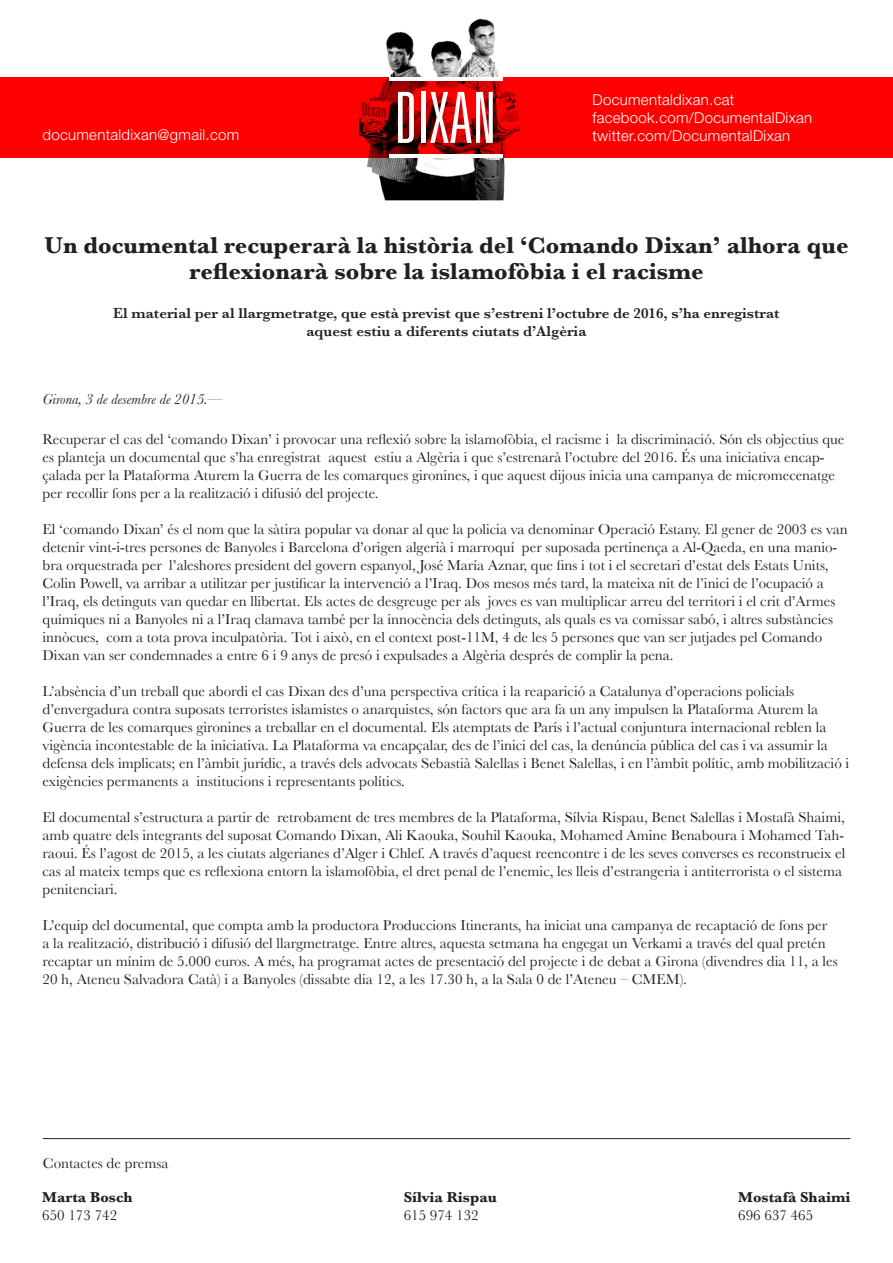
<style>
.page{position:relative;width:893px;height:1263px;background:#fff}
.page>*{position:absolute;margin:0;border:0;box-sizing:border-box;transform-origin:0 0}
.t1{font:700 24px/25.5px "Baskerville";color:#231f20;text-align:center}
.t2{font:15px/18px "Baskerville";color:#231f20}
.t3{font:600 15px/18px "Baskerville";color:#231f20;text-align:center}
.t4{font:300 15px/18px "Helvetica Neue LT Std";letter-spacing:.02em;color:#fff}
.t5{font:700 15px "Baskerville";color:#231f20}
.t6{font:italic 15px "Baskerville";color:#231f20}
</style>
<div class="page">
<img style="left:332px;top:18px;width:229px;height:183px">
<div style="left:0;top:78px;width:893px;height:80px;background:#f00"></div>
<svg style="left:398px;top:92px;width:16px;height:51px"></svg>
<div style="left:421px;top:92px;width:5px;height:51px;background:#fff"></div>
<svg style="left:430px;top:92px;width:63px;height:51px"></svg>
<hr style="left:389px;top:154px;width:114px;height:4px;background:#fff">
<hr style="left:390px;top:77px;width:113px;height:4px;background:#fff">
<hr style="left:43px;top:1138px;width:807px;height:1px;background:#231f20">
<p class="t4" style="left:592px;top:90px;width:221px">Documentaldixan.cat facebook.com/DocumentalDixan</p>
<p class="t4" style="left:43px;top:125px;width:198px">documentaldixan@gmail.com</p>
<p class="t4" style="left:592px;top:126px;width:199px">twitter.com/DocumentalDixan</p>
<h1 class="t1" style="left:45px;top:233px;width:805px">Un documental recuperarà la història del ‘Comando Dixan’ alhora que reflexionarà sobre la islamofòbia i el racisme</h1>
<p class="t3" style="left:113px;top:304px;width:668px">El material per al llargmetratge, que està previst que s’estreni l’octubre de 2016, s’ha enregistrat aquest estiu a diferents ciutats d’Algèria</p>
<p class="t6" style="left:43px;top:390px;width:182px">Girona, 3 de desembre de 2015.—</p>
<p class="t2" style="left:43px;top:430px;width:803px">Recuperar el cas del ‘comando Dixan’ i provocar una reflexió sobre la islamofòbia, el racisme i la discriminació. Són els objectius que es planteja un documental que s’ha enregistrat aquest estiu a Algèria i que s’estrenarà l’octubre del 2016. És una iniciativa encap&shy;çalada per la Plataforma Aturem la Guerra de les comarques gironines, i que aquest dijous inicia una campanya de micromecenatge per recollir fons per a la realització i difusió del projecte.</p>
<p class="t2" style="left:43px;top:520px;width:807px">El ‘comando Dixan’ és el nom que la sàtira popular va donar al que la policia va denominar Operació Estany. El gener de 2003 es van detenir vint-i-tres persones de Banyoles i Barcelona d’origen algerià i marroquí per suposada pertinença a Al-Qaeda, en una manio&shy;bra orquestrada per l’aleshores president del govern espanyol, José María Aznar, que fins i tot i el secretari d’estat dels Estats Units, Colin Powell, va arribar a utilitzar per justificar la intervenció a l’Iraq. Dos mesos més tard, la mateixa nit de l’inici de l’ocupació a l’Iraq, els detinguts van quedar en llibertat. Els actes de desgreuge per als joves es van multiplicar arreu del territori i el crit d’Armes químiques ni a Banyoles ni a l’Iraq clamava també per la innocència dels detinguts, als quals es va comissar sabó, i altres substàncies innòcues, com a tota prova inculpatòria. Tot i això, en el context post-11M, 4 de les 5 persones que van ser jutjades pel Comando Dixan van ser condemnades a entre 6 i 9 anys de presó i expulsades a Algèria després de complir la pena.</p>
<p class="t2" style="left:43px;top:682px;width:808px">L’absència d’un treball que abordi el cas Dixan des d’una perspectiva crítica i la reaparició a Catalunya d’operacions policials d’envergadura contra suposats terroristes islamistes o anarquistes, són factors que ara fa un any impulsen la Plataforma Aturem la Guerra de les comarques gironines a treballar en el documental. Els atemptats de París i l’actual conjuntura internacional reblen la vigència incontestable de la iniciativa. La Plataforma va encapçalar, des de l’inici del cas, la denúncia pública del cas i va assumir la defensa dels implicats; en l’àmbit jurídic, a través dels advocats Sebastià Salellas i Benet Salellas, i en l’àmbit polític, amb mobilització i exigències permanents a institucions i representants polítics.</p>
<p class="t2" style="left:43px;top:808px;width:804px">El documental s’estructura a partir de retrobament de tres membres de la Plataforma, Sílvia Rispau, Benet Salellas i Mostafà Shaimi, amb quatre dels integrants del suposat Comando Dixan, Ali Kaouka, Souhil Kaouka, Mohamed Amine Benaboura i Mohamed Tah&shy;raoui. És l’agost de 2015, a les ciutats algerianes d’Alger i Chlef. A través d’aquest reencontre i de les seves converses es reconstrueix el cas al mateix temps que es reflexiona entorn la islamofòbia, el dret penal de l’enemic, les lleis d’estrangeria i antiterrorista o el sistema penitenciari.</p>
<p class="t2" style="left:43px;top:916px;width:797px">L’equip del documental, que compta amb la productora Produccions Itinerants, ha iniciat una campanya de recaptació de fons per a la realització, distribució i difusió del llargmetratge. Entre altres, aquesta setmana ha engegat un Verkami a través del qual pretén recaptar un mínim de 5.000 euros. A més, ha programat actes de presentació del projecte i de debat a Girona (divendres dia 11, a les 20 h, Ateneu Salvadora Catà) i a Banyoles (dissabte dia 12, a les 17.30 h, a la Sala 0 de l’Ateneu – CMEM).</p>
<p class="t2" style="left:43px;top:1154px;width:127px">Contactes de premsa</p>
<p class="t5" style="left:42px;top:1189px;width:92px">Marta Bosch</p>
<p class="t2" style="left:42px;top:1206px;width:76px">650 173 742</p>
<p class="t5" style="left:404px;top:1188px;width:95px">Sílvia Rispau</p>
<p class="t2" style="left:404px;top:1206px;width:76px">615 974 132</p>
<p class="t5" style="left:738px;top:1188px;width:114px">Mostafà Shaimi</p>
<p class="t2" style="left:738px;top:1206px;width:77px">696 637 465</p>
</div>
